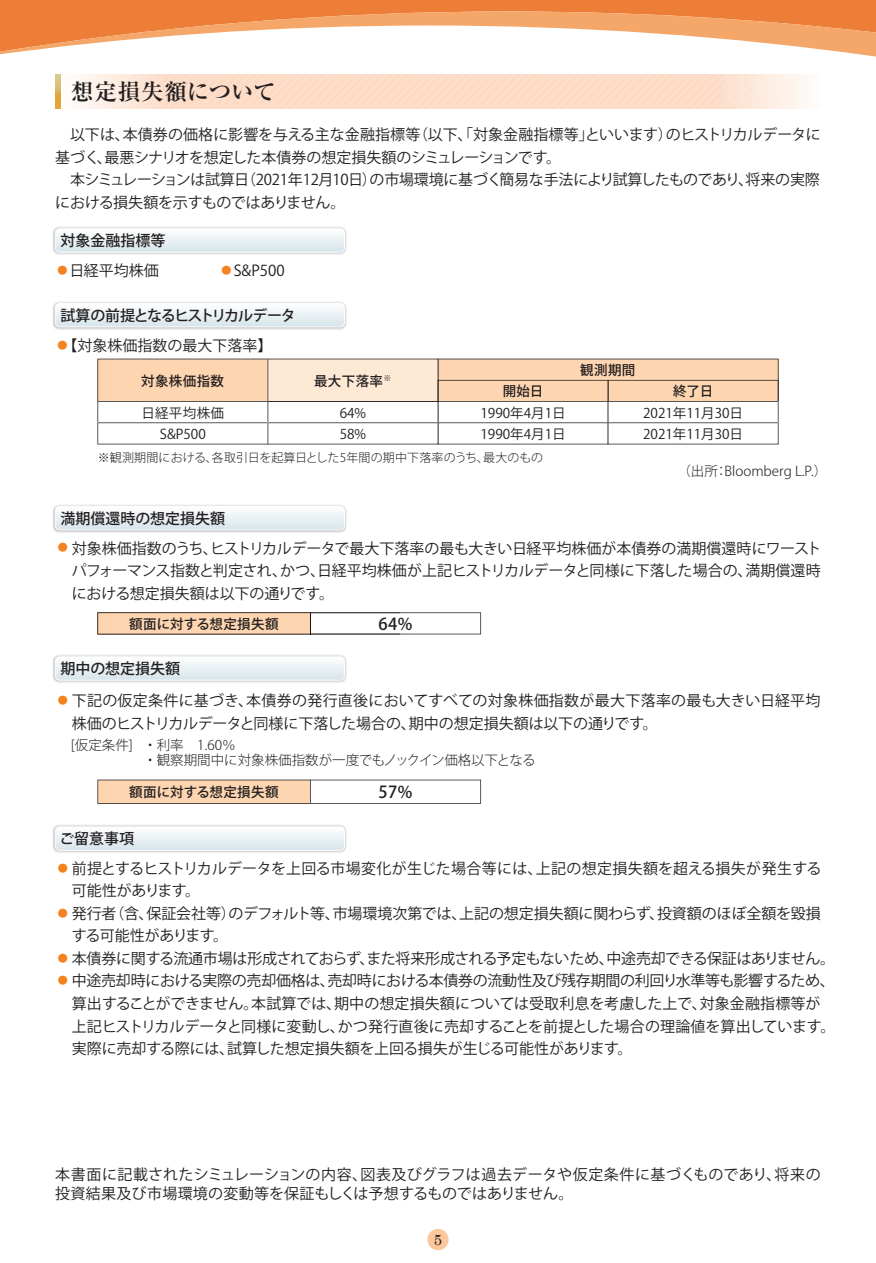
<style>
.page{position:relative;width:876px;height:1263px;background:#fff}
.page>*{position:absolute;margin:0;border:0;box-sizing:border-box;transform-origin:0 0}
.t1{font:700 22.5px "Ryumin Pro";letter-spacing:.015em;color:#231f20}
.t2{font:500 16.5px "Koz Go Pro";color:#231f20}
.t3{font:15px/22.5px "Koz Go Pro";letter-spacing:-.01em;color:#231f20}
.t4{font:15px/19.5px "Koz Go Pro";letter-spacing:.02em;color:#231f20}
.t5{font:15px "Koz Go Pro";letter-spacing:-.03em;color:#231f20}
.t6{font:500 15px "Koz Go Pro";color:#231f20}
.t7{font:500 15px "Koz Go Pro";letter-spacing:-.085em;color:#231f20}
.t8{font:15px "Century";color:#231f20}
.t9{font:300 13.5px/15px "Koz Go Pro";color:#231f20}
.t10{font:13.5px "Koz Go Pro";color:#231f20}
.t11{font:500 13.5px "Koz Go Pro";letter-spacing:.03em;color:#231f20}
.t12{font:300 12px "Koz Go Pro";letter-spacing:.015em;color:#231f20}
.t13{font:500 7.8px "Koz Go Pro";color:#231f20}
.s1{font-size:10.05px;color:#f58220}
</style>
<div class="page">
<div style="left:0;top:0;width:876px;height:11px;background:#ed7e38"></div>
<svg style="left:0;top:11px;width:876px;height:46px"></svg>
<div style="left:427px;top:1229px;width:22px;height:21px;background:#fcc89b;border-radius:50%"></div>
<svg style="left:97px;top:612px;width:384px;height:22px"></svg>
<img style="left:311px;top:613px;width:89px;height:21px">
<svg style="left:97px;top:780px;width:384px;height:24px"></svg>
<svg style="left:97px;top:359px;width:681px;height:85px"></svg>
<img style="left:53px;top:227px;width:294px;height:28px">
<svg style="left:55px;top:229px;width:288px;height:23px"></svg>
<div style="left:55px;top:228px;width:290px;height:25px;border:1px solid #fff;border-radius:4px"></div>
<img style="left:53px;top:302px;width:294px;height:28px">
<svg style="left:55px;top:303px;width:289px;height:24px"></svg>
<div style="left:55px;top:303px;width:290px;height:24px;border:1px solid #fff;border-radius:4px"></div>
<img style="left:52px;top:505px;width:295px;height:28px">
<svg style="left:55px;top:506px;width:289px;height:24px"></svg>
<div style="left:55px;top:506px;width:290px;height:24px;border:1px solid #fff;border-radius:4px"></div>
<img style="left:53px;top:655px;width:294px;height:28px">
<svg style="left:55px;top:657px;width:288px;height:23px"></svg>
<div style="left:55px;top:656px;width:290px;height:25px;border:1px solid #fff;border-radius:4px"></div>
<img style="left:53px;top:825px;width:294px;height:28px">
<svg style="left:55px;top:827px;width:288px;height:23px"></svg>
<div style="left:55px;top:826px;width:290px;height:25px;border:1px solid #fff;border-radius:4px"></div>
<svg style="left:60px;top:74px;width:746px;height:34px;background:#fddfcd"></svg>
<svg style="left:55px;top:74px;width:5px;height:34px"></svg>
<p class="t1" style="left:71px;top:74px;width:206px">想定損失額について</p>
<p class="t3" style="left:70px;top:124px;width:752px">以下は、本債券の価格に影響を与える主な金融指標等（以下、「対象金融指標等」といいます）のヒストリカルデータに</p>
<p class="t3" style="left:55px;top:147px;width:507px">基づく、最悪シナリオを想定した本債券の想定損失額のシミュレーションです。</p>
<p class="t3" style="left:70px;top:169px;width:751px">本シミュレーションは試算日（2021年12月10日）の市場環境に基づく簡易な手法により試算したものであり、将来の実際</p>
<p class="t3" style="left:55px;top:192px;width:292px">における損失額を示すものではありません。</p>
<p class="t6" style="left:61px;top:231px;width:107px">対象金融指標等</p>
<p class="t3" style="left:58px;top:260px;width:103px"><span class="s1">●</span> 日経平均株価</p>
<p class="t3" style="left:221px;top:260px;width:65px"><span class="s1">●</span> S&amp;P500</p>
<p class="t7" style="left:61px;top:306px;width:237px">試算の前提となるヒストリカルデータ</p>
<p class="t3" style="left:58px;top:335px;width:216px"><span class="s1">●</span>【対象株価指数の最大下落率】</p>
<p class="t11" style="left:141px;top:372px;width:84px">対象株価指数</p>
<p class="t11" style="left:314px;top:372px;width:71px">最大下落率</p>
<p class="t13" style="left:384px;top:373px;width:9px">※</p>
<p class="t11" style="left:580px;top:362px;width:57px">観測期間</p>
<p class="t11" style="left:503px;top:383px;width:42px">開始日</p>
<p class="t11" style="left:673px;top:383px;width:41px">終了日</p>
<p class="t10" style="left:142px;top:404px;width:84px">日経平均株価</p>
<p class="t10" style="left:340px;top:404px;width:28px">64%</p>
<p class="t10" style="left:480px;top:404px;width:87px">1990年4月1日</p>
<p class="t10" style="left:643px;top:404px;width:102px">2021年11月30日</p>
<p class="t10" style="left:160px;top:425px;width:47px">S&amp;P500</p>
<p class="t10" style="left:340px;top:425px;width:28px">58%</p>
<p class="t10" style="left:480px;top:425px;width:87px">1990年4月1日</p>
<p class="t10" style="left:643px;top:425px;width:102px">2021年11月30日</p>
<p class="t12" style="left:98px;top:450px;width:447px">※観測期間における、各取引日を起算日とした5年間の期中下落率のうち、最大のもの</p>
<p class="t6" style="left:61px;top:508px;width:166px">満期償還時の想定損失額</p>
<p class="t9" style="left:678px;top:463px;width:151px">（出所：Bloomberg L.P.）</p>
<p class="t3" style="left:72px;top:537px;width:751px;text-align:justify;text-indent:-14px"><sup>●</sup> 対象株価指数のうち、ヒストリカルデータで最大下落率の最も大きい日経平均株価が本債券の満期償還時にワーストパフォーマンス指数と判定され、かつ、日経平均株価が上記ヒストリカルデータと同様に下落した場合の、満期償還時における想定損失額は以下の通りです。</p>
<p class="t11" style="left:129px;top:615px;width:151px">額面に対する想定損失額</p>
<p class="t6" style="left:61px;top:659px;width:121px">期中の想定損失額</p>
<p class="t2" style="left:378px;top:613px;width:36px">64%</p>
<p class="t3" style="left:72px;top:690px;width:750px;text-indent:-14px"><sup>●</sup> 下記の仮定条件に基づき、本債券の発行直後においてすべての対象株価指数が最大下落率の最も大きい日経平均株価のヒストリカルデータと同様に下落した場合の、期中の想定損失額は以下の通りです。</p>
<p class="t9" style="left:143px;top:737px;width:394px;text-indent:-73px">[仮定条件] ・ 利率　1.60％<br>・ 観察期間中に対象株価指数が一度でもノックイン価格以下となる</p>
<p class="t11" style="left:129px;top:783px;width:151px">額面に対する想定損失額</p>
<p class="t6" style="left:59px;top:828px;width:76px">ご留意事項</p>
<p class="t2" style="left:378px;top:781px;width:36px">57%</p>
<p class="t3" style="left:72px;top:858px;width:751px;text-indent:-14px"><sup>●</sup> 前提とするヒストリカルデータを上回る市場変化が生じた場合等には、上記の想定損失額を超える損失が発生する可能性があります。</p>
<p class="t3" style="left:72px;top:903px;width:750px;text-indent:-14px"><sup>●</sup> 発行者（含、保証会社等）のデフォルト等、市場環境次第では、上記の想定損失額に関わらず、投資額のほぼ全額を毀損する可能性があります。</p>
<p class="t5" style="left:58px;top:949px;width:779px"><sup>●</sup> 本債券に関する流通市場は形成されておらず、また将来形成される予定もないため、中途売却できる保証はありません。</p>
<p class="t3" style="left:72px;top:970px;width:765px;text-indent:-14px"><sup>●</sup> 中途売却時における実際の売却価格は、売却時における本債券の流動性及び残存期間の利回り水準等も影響するため、算出することができません。本試算では、期中の想定損失額については受取利息を考慮した上で、対象金融指標等が上記ヒストリカルデータと同様に変動し、かつ発行直後に売却することを前提とした場合の理論値を算出しています。実際に売却する際には、試算した想定損失額を上回る損失が生じる可能性があります。</p>
<p class="t4" style="left:55px;top:1165px;width:767px">本書面に記載されたシミュレーションの内容、図表及びグラフは過去データや仮定条件に基づくものであり、将来の投資結果及び市場環境の変動等を保証もしくは予想するものではありません。</p>
<p class="t8" style="left:434px;top:1227px;width:10px">5</p>
</div>
